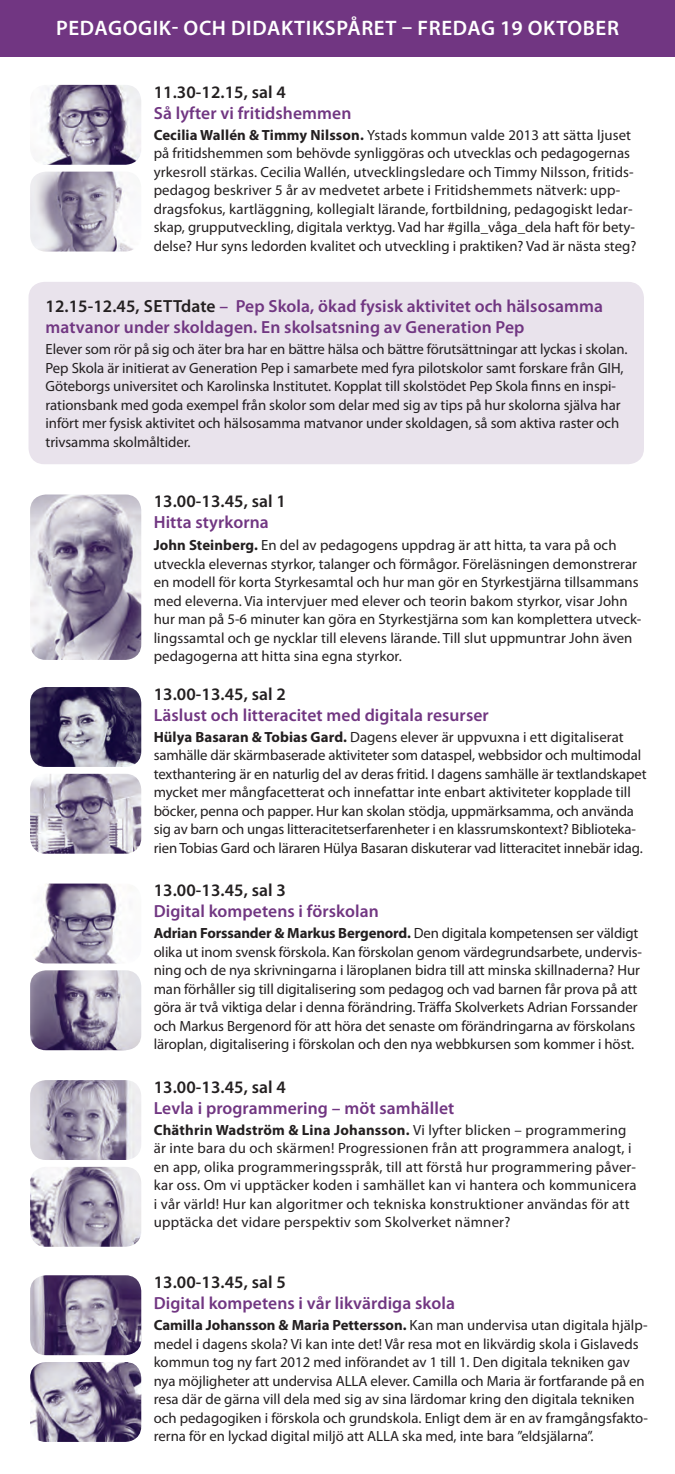
<style>
.page{position:relative;width:675px;height:1474px;background:#fff}
.page>*{position:absolute;margin:0;border:0;box-sizing:border-box;transform-origin:0 0}
.t1{font:600 21px "Myriad Pro";letter-spacing:.03em;color:#fff}
.t2{font:600 17.5px/21px "Myriad Pro";letter-spacing:.005em;color:#713682}
.t3{font:600 17.5px "Myriad Pro";letter-spacing:.005em;color:#231f20}
.t4{font:14.7px/18.6px "Myriad Pro";color:#231f20}
.s1{font-weight:700}
.s2{color:#231f20}
</style>
<div class="page">
<img style="left:30px;top:172px;width:103px;height:79px">
<img style="left:43px;top:85px;width:98px;height:80px">
<img style="left:30px;top:494px;width:111px;height:166px">
<div style="left:29px;top:282px;width:615px;height:182px;background:#e9e3ec;border-radius:16px"></div>
<div style="left:0;top:0;width:675px;height:57px;background:#713682"></div>
<img style="left:30px;top:773px;width:111px;height:80px">
<img style="left:30px;top:687px;width:111px;height:80px">
<img style="left:30px;top:970px;width:111px;height:80px">
<img style="left:34px;top:883px;width:87px;height:80px">
<img style="left:30px;top:1166px;width:111px;height:80px">
<img style="left:30px;top:1080px;width:111px;height:79px">
<img style="left:30px;top:1362px;width:111px;height:79px">
<img style="left:30px;top:1275px;width:111px;height:80px">
<h1 class="t1" style="left:56px;top:15px;width:564px">PEDAGOGIK- OCH DIDAKTIKSPÅRET – FREDAG 19 OKTOBER</h1>
<p class="t3" style="left:154px;top:80px;width:134px">11.30-12.15, sal 4</p>
<p class="t2" style="left:154px;top:102px;width:199px">Så lyfter vi fritidshemmen</p>
<p class="t4" style="left:154px;top:125px;width:484px"><span class="s1">Cecilia Wallén &amp; Timmy Nilsson.</span> Ystads kommun valde 2013 att sätta ljuset på fritidshemmen som behövde synliggöras och utvecklas och pedagogernas yrkesroll stärkas. Cecilia Wallén, utvecklingsledare och Timmy Nilsson, fritids&shy;pedagog beskriver 5 år av medvetet arbete i Fritidshemmets nätverk: upp&shy;dragsfokus, kartläggning, kollegialt lärande, fortbildning, pedagogiskt ledar&shy;skap, grupputveckling, digitala verktyg. Vad har #gilla_våga_dela haft för bety&shy;delse? Hur syns ledorden kvalitet och utveckling i praktiken? Vad är nästa steg?</p>
<p class="t2" style="left:46px;top:295px;width:559px"><span class="s2">12.15-12.45, SETTdate</span> – Pep Skola, ökad fysisk aktivitet och hälsosamma matvanor under skoldagen. En skolsatsning av Generation Pep</p>
<p class="t4" style="left:46px;top:340px;width:583px">Elever som rör på sig och äter bra har en bättre hälsa och bättre förutsättningar att lyckas i skolan.<br>Pep Skola är initierat av Generation Pep i samarbete med fyra pilotskolor samt forskare från GIH, Göteborgs universitet och Karolinska Institutet. Kopplat till skolstödet Pep Skola finns en inspi&shy;rationsbank med goda exempel från skolor som delar med sig av tips på hur skolorna själva har infört mer fysisk aktivitet och hälsosamma matvanor under skoldagen, så som aktiva raster och trivsamma skolmåltider.</p>
<p class="t3" style="left:154px;top:490px;width:134px">13.00-13.45, sal 1</p>
<p class="t2" style="left:154px;top:511px;width:117px">Hitta styrkorna</p>
<p class="t4" style="left:154px;top:536px;width:489px"><span class="s1">John Steinberg.</span> En del av pedagogens uppdrag är att hitta, ta vara på och utveckla elevernas styrkor, talanger och förmågor. Föreläsningen demonstrerar en modell för korta Styrkesamtal och hur man gör en Styrkestjärna tillsammans med eleverna. Via intervjuer med elever och teorin bakom styrkor, visar John hur man på 5-6 minuter kan göra en Styrkestjärna som kan komplettera utveck&shy;lingssamtal och ge nycklar till elevens lärande. Till slut uppmuntrar John även pedagogerna att hitta sina egna styrkor.</p>
<p class="t3" style="left:154px;top:682px;width:134px">13.00-13.45, sal 2</p>
<p class="t2" style="left:154px;top:704px;width:336px">Läslust och litteracitet med digitala resurser</p>
<p class="t4" style="left:154px;top:727px;width:494px"><span class="s1">Hülya Basaran &amp; Tobias Gard.</span> Dagens elever är uppvuxna i ett digitaliserat samhälle där skärmbaserade aktiviteter som dataspel, webbsidor och multimodal texthantering är en naturlig del av deras fritid. I dagens samhälle är textlandskapet mycket mer mångfacetterat och innefattar inte enbart aktiviteter kopplade till böcker, penna och papper. Hur kan skolan stödja, uppmärksamma, och använda sig av barn och ungas litteracitetserfarenheter i en klassrumskontext? Biblioteka&shy;rien Tobias Gard och läraren Hülya Basaran diskuterar vad litteracitet innebär idag.</p>
<p class="t3" style="left:154px;top:879px;width:134px">13.00-13.45, sal 3</p>
<p class="t2" style="left:154px;top:900px;width:226px">Digital kompetens i förskolan</p>
<p class="t4" style="left:154px;top:924px;width:490px"><span class="s1">Adrian Forssander &amp; Markus Bergenord.</span> Den digitala kompetensen ser väldigt olika ut inom svensk förskola. Kan förskolan genom värdegrundsarbete, undervis&shy;ning och de nya skrivningarna i läroplanen bidra till att minska skillnaderna? Hur man förhåller sig till digitalisering som pedagog och vad barnen får prova på att göra är två viktiga delar i denna förändring. Träffa Skolverkets Adrian Forssander och Markus Bergenord för att höra det senaste om förändringarna av förskolans läroplan, digitalisering i förskolan och den nya webbkursen som kommer i höst.</p>
<p class="t3" style="left:154px;top:1075px;width:134px">13.00-13.45, sal 4</p>
<p class="t2" style="left:154px;top:1097px;width:302px">Levla i programmering – möt samhället</p>
<p class="t4" style="left:154px;top:1120px;width:484px"><span class="s1">Chäthrin Wadström &amp; Lina Johansson.</span> Vi lyfter blicken – programmering är inte bara du och skärmen! Progressionen från att programmera analogt, i en app, olika programmeringsspråk, till att förstå hur programmering påver&shy;kar oss. Om vi upptäcker koden i samhället kan vi hantera och kommunicera i vår värld! Hur kan algoritmer och tekniska konstruktioner användas för att upptäcka det vidare perspektiv som Skolverket nämner?</p>
<p class="t3" style="left:154px;top:1270px;width:134px">13.00-13.45, sal 5</p>
<p class="t2" style="left:154px;top:1292px;width:303px">Digital kompetens i vår likvärdiga skola</p>
<p class="t4" style="left:154px;top:1315px;width:496px"><span class="s1">Camilla Johansson &amp; Maria Pettersson.</span> Kan man undervisa utan digitala hjälp&shy;medel i dagens skola? Vi kan inte det! Vår resa mot en likvärdig skola i Gislaveds kommun tog ny fart 2012 med införandet av 1 till 1. Den digitala tekniken gav nya möjligheter att undervisa ALLA elever. Camilla och Maria är fortfarande på en resa där de gärna vill dela med sig av sina lärdomar kring den digitala tekniken och pedagogiken i förskola och grundskola. Enligt dem är en av framgångsfakto&shy;rerna för en lyckad digital miljö att ALLA ska med, inte bara ”eldsjälarna”.</p>
</div>
